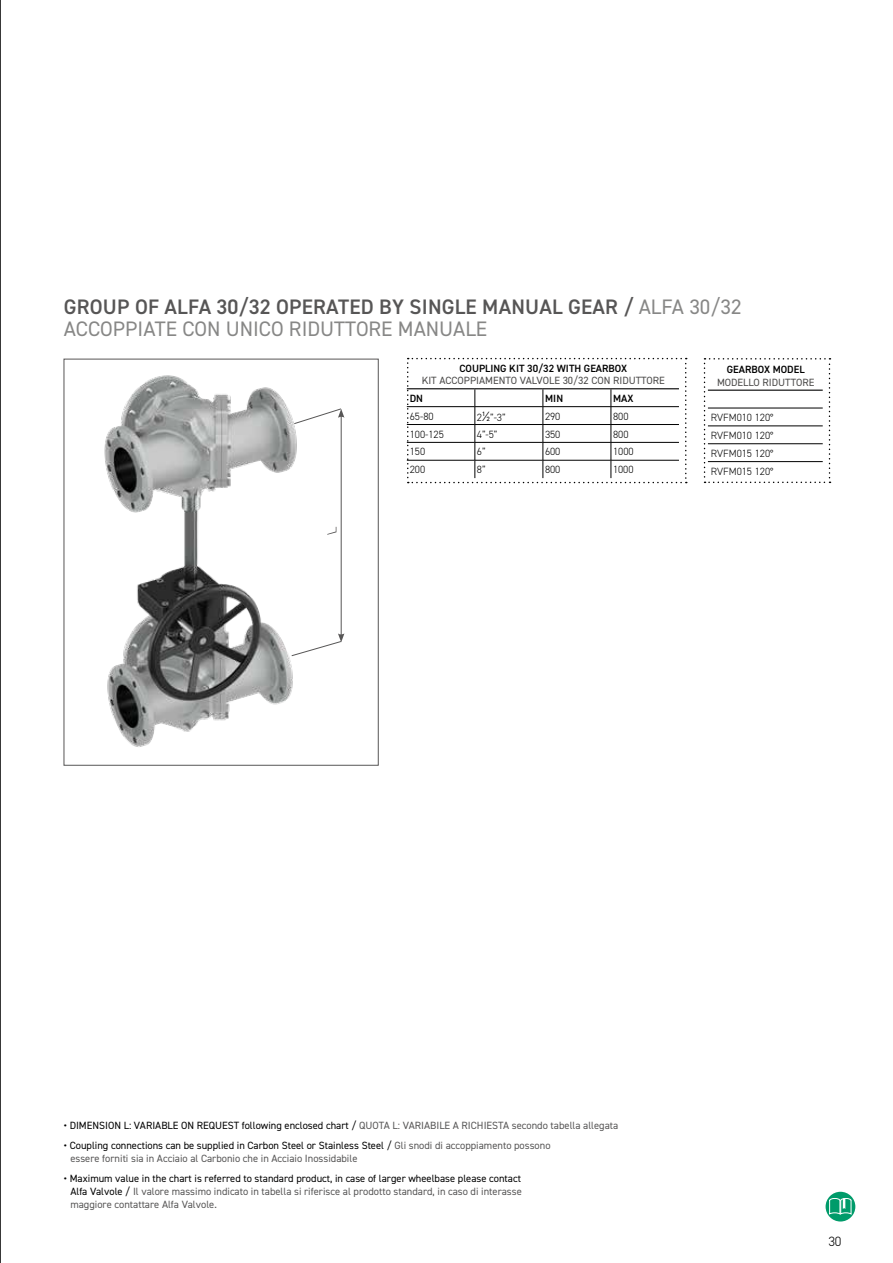
<style>
.page{position:relative;width:893px;height:1263px;background:#fff}
.page>*{position:absolute;margin:0;border:0;box-sizing:border-box;transform-origin:0 0}
.t1{font:600 21px/21.8px "DIN2014";letter-spacing:.01em;color:#575656}
.t2{font:300 13.5px "DIN2014";color:#000}
.t3{font:10.5px/12.8px "DIN2014";color:#575656}
.t4{font:300 10.5px/17.9px "DIN2014";color:#000;text-align:justify}
.t5{font:10.5px "DIN2014";color:#000}
.t6{font:10.5px "DIN2014";color:#4a4948}
.t7{font:600 10.5px "DIN2014";color:#000}
.s1{font-weight:400;color:#878786}
.s2{font-size:13.5px}
.s3{font-weight:600}
.s4{color:#575656}
.s5{font-weight:600;color:#000}
.s6{color:#000}
</style>
<div class="page">
<div style="left:826px;top:1192px;width:29px;height:29px;background:#009b6a;border-radius:50%"></div>
<svg style="left:829px;top:1198px;width:23px;height:24px"></svg>
<hr style="left:0;top:0;width:1px;height:1263px;background:#000">
<svg style="left:407px;top:358px;width:280px;height:125px"></svg>
<svg style="left:704px;top:358px;width:126px;height:125px"></svg>
<img style="left:104px;top:375px;width:241px;height:372px">
<svg style="left:327px;top:527px;width:9px;height:8px"></svg>
<hr style="left:341px;top:415px;width:1px;height:221px;background:#575656">
<svg style="left:294px;top:408px;width:50px;height:16px"></svg>
<svg style="left:291px;top:633px;width:53px;height:23px"></svg>
<h1 class="t1" style="left:64px;top:296px;width:679px">GROUP OF ALFA 30/32 OPERATED BY SINGLE MANUAL GEAR / <span class="s1">ALFA 30/32<br>ACCOPPIATE CON UNICO RIDUTTORE MANUALE</span></h1>
<p class="t7" style="left:459px;top:361px;width:169px">COUPLING KIT 30/32 WITH GEARBOX</p>
<p class="t6" style="left:422px;top:374px;width:245px">KIT ACCOPPIAMENTO VALVOLE 30/32 CON RIDUTTORE</p>
<p class="t7" style="left:410px;top:391px;width:15px">DN</p>
<p class="t7" style="left:545px;top:391px;width:20px">MIN</p>
<p class="t7" style="left:613px;top:391px;width:22px">MAX</p>
<p class="t4" style="left:410px;top:407px;width:25px">65-80</p>
<p class="t4" style="left:477px;top:408px;width:30px">2<span class="s2">1/2</span>”-3”</p>
<p class="t4" style="left:545px;top:407px;width:17px">290</p>
<p class="t4" style="left:613px;top:407px;width:17px">800</p>
<p class="t4" style="left:410px;top:425px;width:36px">100-125</p>
<p class="t4" style="left:477px;top:425px;width:22px">4”-5”</p>
<p class="t4" style="left:545px;top:425px;width:17px">350</p>
<p class="t4" style="left:613px;top:425px;width:17px">800</p>
<p class="t4" style="left:410px;top:443px;width:17px">150</p>
<p class="t4" style="left:477px;top:443px;width:10px">6”</p>
<p class="t4" style="left:545px;top:443px;width:17px">600</p>
<p class="t4" style="left:613px;top:443px;width:22px">1000</p>
<p class="t4" style="left:410px;top:461px;width:17px">200</p>
<p class="t4" style="left:477px;top:461px;width:10px">8”</p>
<p class="t4" style="left:545px;top:461px;width:17px">800</p>
<p class="t4" style="left:613px;top:461px;width:22px">1000</p>
<p class="t7" style="left:727px;top:362px;width:79px">GEARBOX MODEL</p>
<p class="t6" style="left:717px;top:375px;width:99px">MODELLO RIDUTTORE</p>
<p class="t4" style="left:711px;top:408px;width:64px">RVFM010 120° RVFM010 120° RVFM015 120° RVFM015 120°</p>
<p class="t5" style="left:64px;top:1119px;width:556px"><span class="s3">•</span> DIMENSION L: VARIABLE ON REQUEST following enclosed chart / <span class="s4">QUOTA L: VARIABILE A RICHIESTA secondo tabella allegata</span></p>
<p class="t3" style="left:70px;top:1139px;width:482px;text-indent:-6px"><span class="s5">•</span> <span class="s6">Coupling connections can be supplied in Carbon Steel or Stainless Steel /</span> Gli snodi di accoppiamento possono essere forniti sia in Acciaio al Carbonio che in Acciaio Inossidabile</p>
<p class="t3" style="left:70px;top:1172px;width:453px;text-align:justify;text-indent:-6px"><span class="s5">•</span> <span class="s6">Maximum value in the chart is referred to standard product, in case of larger wheelbase please contact Alfa Valvole /</span> Il valore massimo indicato in tabella si riferisce al prodotto standard, in caso di interasse maggiore contattare Alfa Valvole.</p>
<p class="t2" style="left:828px;top:1233px;width:15px">30</p>
</div>
